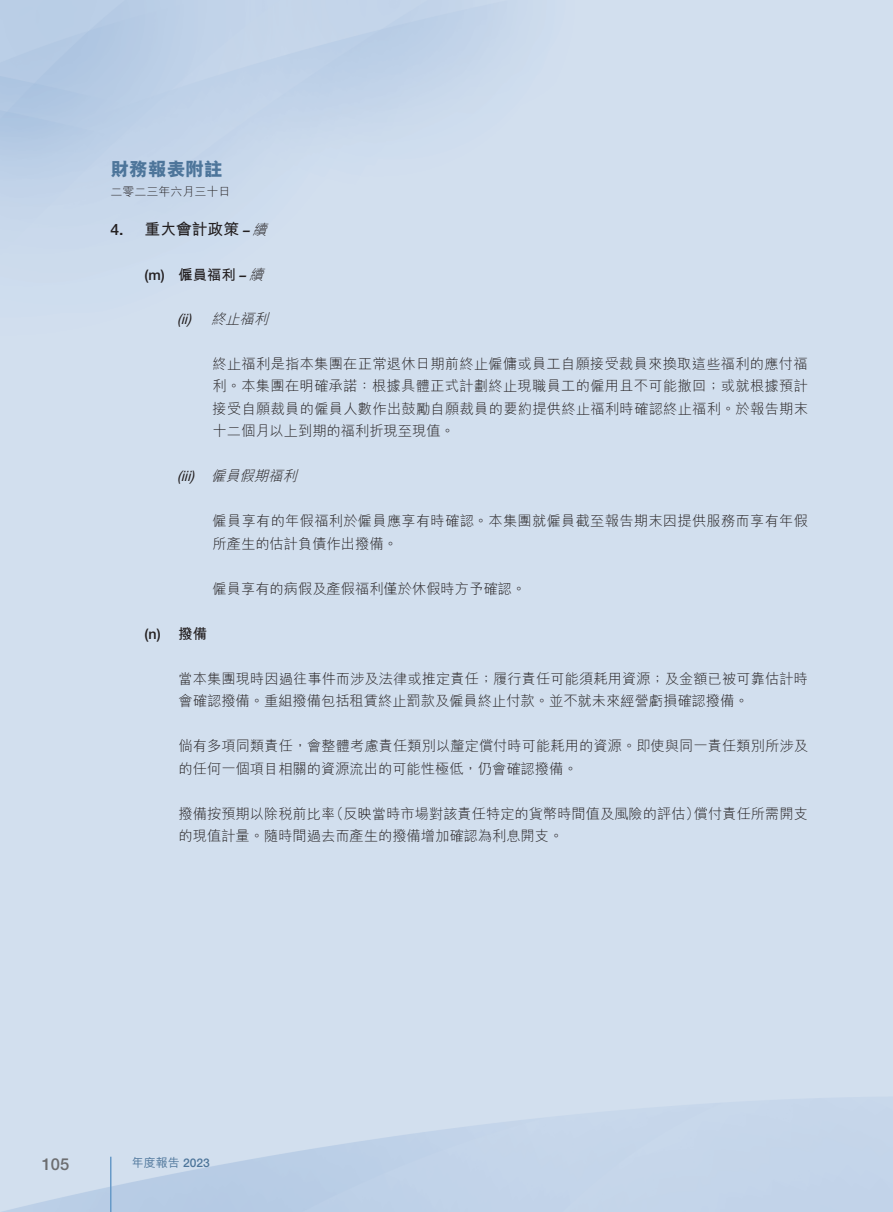
<style>
.page{position:relative;width:893px;height:1212px;background:#fff}
.page>*{position:absolute;margin:0;border:0;box-sizing:border-box;transform-origin:0 0}
.t1{font:800 18.75px "M Hei HK";color:#4d759a}
.t2{font:500 16.5px "Helvetica Neue LT Std";color:#6c6d70}
._01_Heading_1{font:700 15.75px "M Hei HK";color:#231f20}
._01_Heading_1-2{font:500 15.75px "Helvetica Neue LT Std";color:#231f20}
._00_Body_text{font:300 14.25px/22.5px "M Hei HK";color:#231f20}
._00_Body_text-2{font:300 14.25px/22.5px "M Hei HK";letter-spacing:.02em;color:#231f20}
._03_Heading_3{font:italic 300 14.25px "M Hei HK";color:#231f20}
._03_Heading_3-2{font:italic 14.25px "Helvetica Neue LT Std";color:#231f20}
._02_Heading_2{font:700 14.25px "M Hei HK";color:#231f20}
._02_Heading_2-2{font:500 14.25px "Helvetica Neue LT Std";color:#231f20}
._01_Heading_1-3{font:italic 500 13.5px "Helvetica Neue LT Std";color:#231f20}
.t3{font:300 12px "M Hei HK";color:#231f20}
.t4{font:500 12px "M Hei HK";color:#4d759a}
.s1{font-family:"M Hei HK";font-weight:300;font-size:14.25px}
.s2{font-family:"Helvetica Neue LT Std";font-weight:500;font-style:italic;font-size:13.5px}
.s3{font-weight:300;font-style:italic}
.s4{font-family:"Helvetica Neue LT Std"}
</style>
<div class="page">
<hr style="left:110px;top:1157px;width:2px;height:55px;background:#679ac8">
<h1 class="t1" style="left:111px;top:160px;width:114px">財務報表附註</h1>
<p class="t3" style="left:111px;top:186px;width:122px">二零二三年六月三十日</p>
<p class="_01_Heading_1-2" style="left:111px;top:220px;width:15px">4.</p>
<p class="_01_Heading_1" style="left:145px;top:218px;width:96px">重大會計政策</p>
<p class="_01_Heading_1-3" style="left:242px;top:222px;width:30px">–<span class="s1">續</span></p>
<p class="_02_Heading_2-2" style="left:145px;top:267px;width:22px">m( )</p>
<p class="_02_Heading_2-2" style="left:145px;top:625px;width:18px">n( )</p>
<p class="_02_Heading_2" style="left:179px;top:265px;width:90px">僱員福利 <span class="s2">–</span><span class="s3">續</span></p>
<p class="_03_Heading_3-2" style="left:177px;top:310px;width:16px">i i(</p>
<p class="_03_Heading_3-2" style="left:187px;top:310px;width:5px">)</p>
<p class="_03_Heading_3-2" style="left:177px;top:468px;width:18px">( )</p>
<p class="_03_Heading_3-2" style="left:181px;top:468px;width:15px">iii</p>
<p class="_03_Heading_3" style="left:211px;top:311px;width:62px">終止福利</p>
<p class="_00_Body_text" style="left:213px;top:352px;width:597px;text-align:justify">終止福利是指本集團在正常退休日期前終止僱傭或員工自願接受裁員來換取這些福利的應付福利。本集團在明確承諾：根據具體正式計劃終止現職員工的僱用且不可能撤回；或就根據預計接受自願裁員的僱員人數作出鼓勵自願裁員的要約提供終止福利時確認終止福利。於報告期末十二個月以上到期的福利折現至現值。</p>
<p class="_03_Heading_3" style="left:211px;top:469px;width:91px">僱員假期福利</p>
<p class="_00_Body_text-2" style="left:213px;top:510px;width:597px">僱員享有的年假福利於僱員應享有時確認。本集團就僱員截至報告期末因提供服務而享有年假所產生的估計負債作出撥備。</p>
<p class="_00_Body_text" style="left:213px;top:577px;width:315px">僱員享有的病假及產假福利僅於休假時方予確認。</p>
<p class="_02_Heading_2" style="left:179px;top:623px;width:30px">撥備</p>
<p class="_00_Body_text" style="left:179px;top:667px;width:631px">當本集團現時因過往事件而涉及法律或推定責任；履行責任可能須耗用資源；及金額已被可靠估計時會確認撥備。重組撥備包括租賃終止罰款及僱員終止付款。並不就未來經營虧損確認撥備。</p>
<p class="_00_Body_text" style="left:179px;top:735px;width:631px">倘有多項同類責任，會整體考慮責任類別以釐定償付時可能耗用的資源。即使與同一責任類別所涉及的任何一個項目相關的資源流出的可能性極低，仍會確認撥備。</p>
<p class="_00_Body_text" style="left:694px;top:802px;width:115px">償付責任所需開支</p>
<p class="_00_Body_text" style="left:329px;top:802px;width:372px">（反映當時市場對該責任特定的貨幣時間值及風險的評估）</p>
<p class="_00_Body_text" style="left:179px;top:802px;width:386px">撥備按預期以除稅前比率<br>的現值計量。隨時間過去而產生的撥備增加確認為利息開支。</p>
<p class="t2" style="left:42px;top:1155px;width:29px">105</p>
<p class="t4" style="left:132px;top:1154px;width:80px">年度報告 <span class="s4">2023</span></p>
</div>
